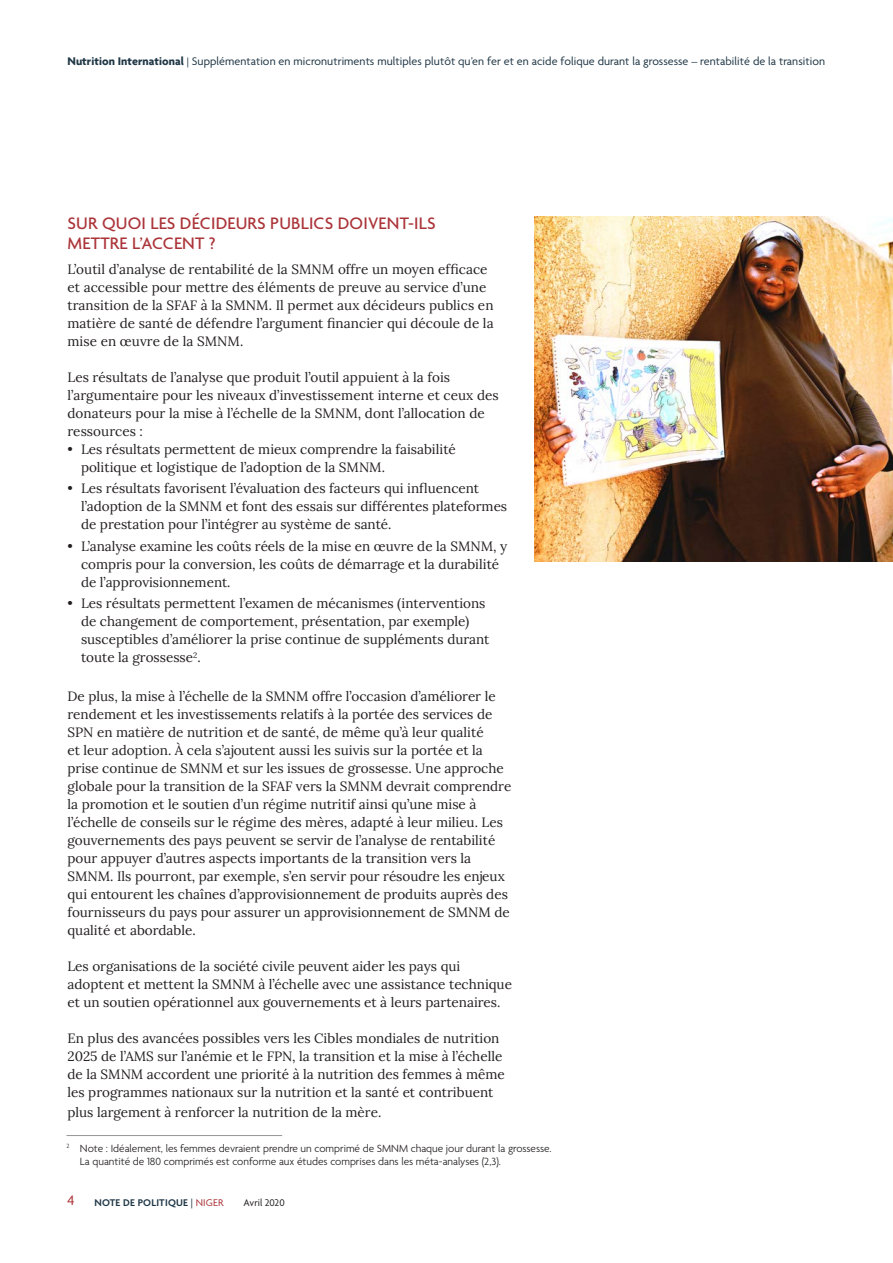
<style>
.page{position:relative;width:893px;height:1263px;background:#fff}
.page>*{position:absolute;margin:0;border:0;box-sizing:border-box;transform-origin:0 0}
.t1{font:500 18px/20.2px "Agenda";letter-spacing:.01em;color:#ab3439}
.t2{font:15px "Agenda";color:#ab3439}
.t3{font:13.5px/18px "Lora";color:#231f20}
.t4{font:12px "Agenda";letter-spacing:.005em;color:#203746}
.t5{font:300 11.25px/13.5px "Agenda";color:#231f20}
.t6{font:600 10.5px "Agenda";letter-spacing:.02em;color:#203746}
.t7{font:10.5px "Agenda";color:#231f20}
.s1{font-weight:700}
.s2{font-size:10.5px}
.s3{font-weight:400}
.s4{font-weight:400;color:#ab3439}
</style>
<div class="page">
<hr style="left:66px;top:1135px;width:216px;height:1px;background:#949698">
<img style="left:534px;top:216px;width:359px;height:346px">
<p class="t4" style="left:68px;top:55px;width:759px"><span class="s1">Nutrition International</span> <span class="s2">|</span> Supplémentation en micronutriments multiples plutôt qu’en fer et en acide folique durant la grossesse – rentabilité de la transition</p>
<h1 class="t1" style="left:68px;top:214px;width:370px">SUR QUOI LES DÉCIDEURS PUBLICS DOIVENT-ILS<br>METTRE L’ACCENT ?</h1>
<p class="t3" style="left:68px;top:259px;width:428px">L’outil d’analyse de rentabilité de la SMNM offre un moyen efficace et accessible pour mettre des éléments de preuve au service d’une transition de la SFAF à la SMNM. Il permet aux décideurs publics en matière de santé de défendre l’argument financier qui découle de la mise en œuvre de la SMNM.</p>
<p class="t3" style="left:68px;top:367px;width:433px">Les résultats de l’analyse que produit l’outil appuient à la fois l’argumentaire pour les niveaux d’investissement interne et ceux des donateurs pour la mise à l’échelle de la SMNM, dont l’allocation de ressources :</p>
<p class="t3" style="left:81px;top:439px;width:376px;text-indent:-14px">• Les résultats permettent de mieux comprendre la faisabilité politique et logistique de l’adoption de la SMNM.</p>
<p class="t3" style="left:81px;top:479px;width:428px;text-indent:-14px">• Les résultats favorisent l’évaluation des facteurs qui influencent l’adoption de la SMNM et font des essais sur différentes plateformes de prestation pour l’intégrer au système de santé.</p>
<p class="t3" style="left:81px;top:536px;width:428px;text-indent:-14px">• L’analyse examine les coûts réels de la mise en œuvre de la SMNM, y compris pour la conversion, les coûts de démarrage et la durabilité de l’approvisionnement.</p>
<p class="t3" style="left:81px;top:593px;width:410px;text-indent:-14px">• Les résultats permettent l’examen de mécanismes (interventions de changement de comportement, présentation, par exemple) susceptibles d’améliorer la prise continue de suppléments durant toute la grossesse<sup>2</sup>.</p>
<p class="t3" style="left:67px;top:687px;width:445px">De plus, la mise à l’échelle de la SMNM offre l’occasion d’améliorer le rendement et les investissements relatifs à la portée des services de SPN en matière de nutrition et de santé, de même qu’à leur qualité<br>et leur adoption. À cela s’ajoutent aussi les suivis sur la portée et la prise continue de SMNM et sur les issues de grossesse. Une approche globale pour la transition de la SFAF vers la SMNM devrait comprendre la promotion et le soutien d’un régime nutritif ainsi qu’une mise à l’échelle de conseils sur le régime des mères, adapté à leur milieu. Les gouvernements des pays peuvent se servir de l’analyse de rentabilité pour appuyer d’autres aspects importants de la transition vers la SMNM. Ils pourront, par exemple, s’en servir pour résoudre les enjeux qui entourent les chaînes d’approvisionnement de produits auprès des fournisseurs du pays pour assurer un approvisionnement de SMNM de qualité et abordable.</p>
<p class="t3" style="left:67px;top:957px;width:446px">Les organisations de la société civile peuvent aider les pays qui adoptent et mettent la SMNM à l’échelle avec une assistance technique et un soutien opérationnel aux gouvernements et à leurs partenaires.</p>
<p class="t3" style="left:67px;top:1029px;width:439px">En plus des avancées possibles vers les Cibles mondiales de nutrition 2025 de l’AMS sur l’anémie et le FPN, la transition et la mise à l’échelle de la SMNM accordent une priorité à la nutrition des femmes à même les programmes nationaux sur la nutrition et la santé et contribuent</p>
<p class="t3" style="left:67px;top:1102px;width:315px">plus largement à renforcer la nutrition de la mère.</p>
<p class="t5" style="left:80px;top:1142px;width:473px;text-indent:-14px"><sup>2</sup> Note : Idéalement, les femmes devraient prendre un comprimé de SMNM chaque jour durant la grossesse.<br>La quantité de 180 comprimés est conforme aux études comprises dans les méta-analyses (2,3).</p>
<p class="t2" style="left:68px;top:1192px;width:9px">4</p>
<p class="t6" style="left:94px;top:1196px;width:131px">NOTE DE POLITIQUE <span class="s3">|</span> <span class="s4">NIGER</span></p>
<p class="t7" style="left:243px;top:1196px;width:43px">Avril 2020</p>
</div>
